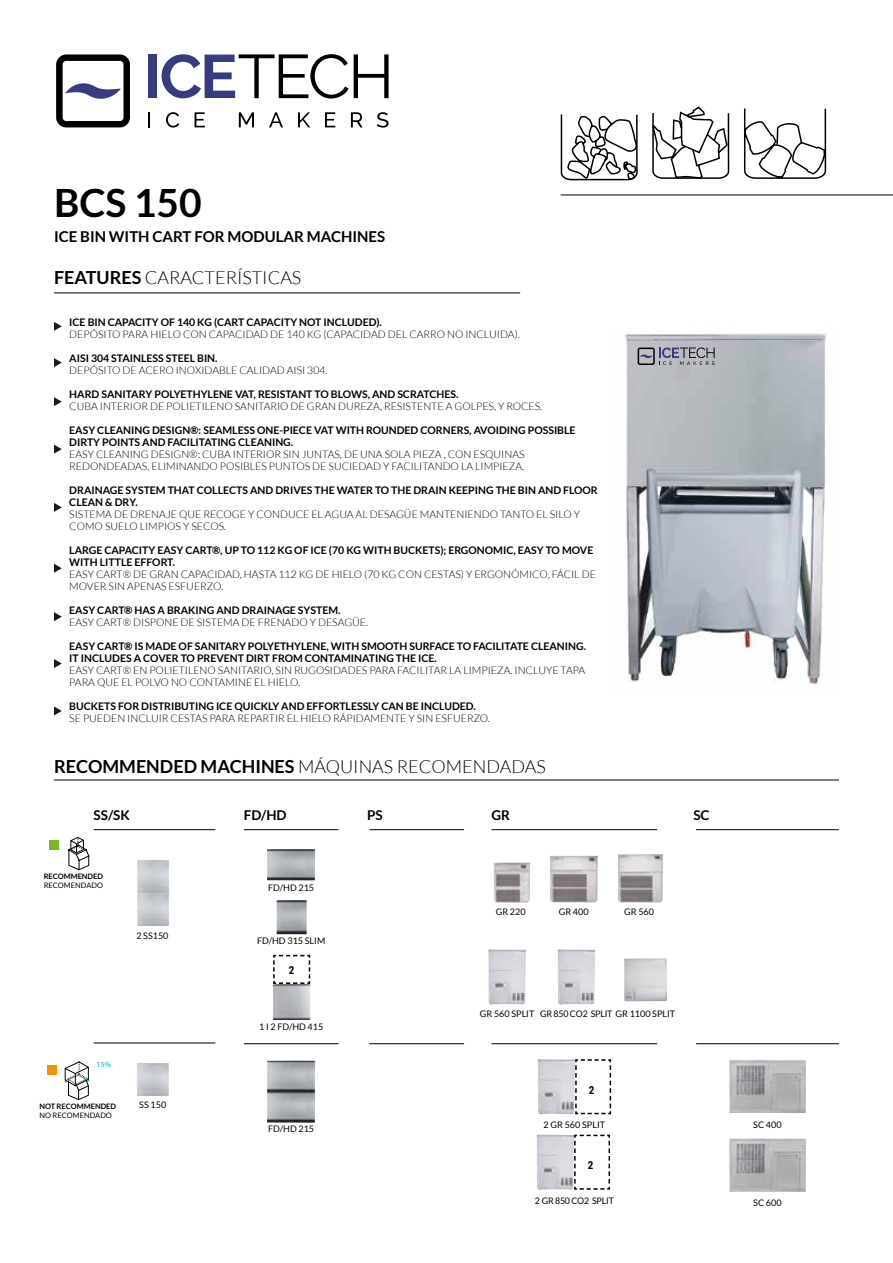
<style>
.page{position:relative;width:893px;height:1263px;background:#fff}
.page>*{position:absolute;margin:0;border:0;box-sizing:border-box;transform-origin:0 0}
.t1{font:700 39px "Lato";color:#000}
.t2{font:300 18px "Lato";color:#000}
.t3{font:700 15px "Lato";color:#000}
.t4{font:700 13.5px "Lato";color:#000}
.t5{font:700 11.1px "Roboto Condensed";color:#000}
.t6{font:300 10.5px/12px "Lato";color:#000}
.t7{font:700 10.5px/12px "Lato";color:#000}
.t8{font:9px "Lato";color:#000}
.t9{font:9px "Lato";letter-spacing:-.02em;color:#000}
.t10{font:7.8px "Myriad Pro";color:#00b5e2}
.t11{font:700 7.5px "Lato";color:#000}
.t12{font:7.5px "Lato";color:#000}
.s1{font-weight:700}
</style>
<div class="page">
<hr style="left:54px;top:293px;width:466px;height:1px;background:#000">
<hr style="left:54px;top:780px;width:785px;height:1px;background:#000">
<hr style="left:94px;top:829px;width:121px;height:1px;background:#000">
<hr style="left:244px;top:829px;width:95px;height:1px;background:#000">
<hr style="left:369px;top:829px;width:95px;height:1px;background:#000">
<hr style="left:491px;top:829px;width:166px;height:1px;background:#000">
<hr style="left:696px;top:829px;width:143px;height:1px;background:#000">
<svg style="left:743px;top:108px;width:84px;height:71px"></svg>
<svg style="left:560px;top:114px;width:78px;height:67px"></svg>
<svg style="left:652px;top:106px;width:78px;height:73px"></svg>
<hr style="left:561px;top:195px;width:332px;height:1px;background:#000">
<svg style="left:56px;top:54px;width:74px;height:73px"></svg>
<svg style="left:148px;top:112px;width:2px;height:15px"></svg>
<svg style="left:166px;top:112px;width:13px;height:16px"></svg>
<svg style="left:195px;top:112px;width:10px;height:15px"></svg>
<svg style="left:239px;top:112px;width:15px;height:15px"></svg>
<svg style="left:269px;top:112px;width:14px;height:15px"></svg>
<svg style="left:298px;top:112px;width:12px;height:15px"></svg>
<svg style="left:325px;top:112px;width:10px;height:15px"></svg>
<svg style="left:351px;top:112px;width:12px;height:15px"></svg>
<svg style="left:377px;top:112px;width:12px;height:16px"></svg>
<div style="left:149px;top:55px;width:8px;height:43px;background:#373c7e"></div>
<svg style="left:162px;top:54px;width:227px;height:45px"></svg>
<img style="left:625px;top:333px;width:202px;height:352px">
<svg style="left:638px;top:347px;width:77px;height:18px"></svg>
<svg style="left:54px;top:322px;width:8px;height:9px"></svg>
<svg style="left:54px;top:358px;width:8px;height:9px"></svg>
<svg style="left:54px;top:397px;width:8px;height:9px"></svg>
<svg style="left:54px;top:445px;width:8px;height:9px"></svg>
<svg style="left:54px;top:503px;width:8px;height:9px"></svg>
<svg style="left:54px;top:612px;width:8px;height:9px"></svg>
<svg style="left:54px;top:564px;width:8px;height:9px"></svg>
<svg style="left:54px;top:659px;width:8px;height:9px"></svg>
<svg style="left:54px;top:706px;width:8px;height:9px"></svg>
<hr style="left:94px;top:1042px;width:121px;height:1px;background:#000">
<hr style="left:244px;top:1043px;width:95px;height:1px;background:#000">
<hr style="left:369px;top:1043px;width:95px;height:1px;background:#000">
<hr style="left:491px;top:1043px;width:166px;height:1px;background:#000">
<hr style="left:696px;top:1043px;width:143px;height:1px;background:#000">
<div style="left:50px;top:840px;width:9px;height:10px;background:#76b82a"></div>
<svg style="left:68px;top:837px;width:21px;height:33px"></svg>
<div style="left:47px;top:1065px;width:10px;height:10px;background:#f39200"></div>
<svg style="left:64px;top:1061px;width:25px;height:39px"></svg>
<img style="left:729px;top:1060px;width:77px;height:53px">
<img style="left:729px;top:1138px;width:77px;height:54px">
<img style="left:137px;top:860px;width:32px;height:66px">
<img style="left:137px;top:1063px;width:32px;height:33px">
<img style="left:267px;top:1061px;width:48px;height:62px">
<img style="left:538px;top:1059px;width:30px;height:55px">
<img style="left:536px;top:1134px;width:30px;height:56px">
<img style="left:550px;top:856px;width:48px;height:46px">
<img style="left:618px;top:854px;width:45px;height:48px">
<img style="left:493px;top:862px;width:37px;height:41px">
<img style="left:267px;top:849px;width:48px;height:31px">
<img style="left:277px;top:900px;width:30px;height:34px">
<img style="left:273px;top:985px;width:37px;height:35px">
<svg style="left:273px;top:954px;width:38px;height:31px"></svg>
<img style="left:488px;top:949px;width:38px;height:56px">
<svg style="left:518px;top:952px;width:7px;height:2px"></svg>
<img style="left:558px;top:949px;width:37px;height:56px">
<svg style="left:588px;top:952px;width:7px;height:2px"></svg>
<img style="left:624px;top:958px;width:43px;height:43px">
<svg style="left:658px;top:960px;width:7px;height:3px"></svg>
<svg style="left:568px;top:1059px;width:44px;height:56px"></svg>
<svg style="left:566px;top:1134px;width:45px;height:56px"></svg>
<h1 class="t1" style="left:54px;top:181px;width:149px">BCS 150</h1>
<h3 class="t3" style="left:54px;top:228px;width:333px">ICE BIN WITH CART FOR MODULAR MACHINES</h3>
<h2 class="t2" style="left:54px;top:267px;width:249px"><span class="s1">FEATURES</span> CARACTERÍSTICAS</h2>
<p class="t7" style="left:69px;top:316px;width:314px">ICE BIN CAPACITY OF 140 KG (CART CAPACITY NOT INCLUDED).</p>
<p class="t6" style="left:69px;top:328px;width:452px">DEPÓSITO PARA HIELO CON CAPACIDAD DE 140 KG (CAPACIDAD DEL CARRO NO INCLUIDA).</p>
<p class="t7" style="left:69px;top:352px;width:150px">AISI 304 STAINLESS STEEL BIN.</p>
<p class="t6" style="left:69px;top:364px;width:260px">DEPÓSITO DE ACERO INOXIDABLE CALIDAD AISI 304.</p>
<p class="t7" style="left:69px;top:388px;width:391px">HARD SANITARY POLYETHYLENE VAT, RESISTANT TO BLOWS, AND SCRATCHES.</p>
<p class="t6" style="left:69px;top:400px;width:475px">CUBA INTERIOR DE POLIETILENO SANITARIO DE GRAN DUREZA, RESISTENTE A GOLPES, Y ROCES.</p>
<p class="t7" style="left:69px;top:424px;width:508px">EASY CLEANING DESIGN®: SEAMLESS ONE-PIECE VAT WITH ROUNDED CORNERS, AVOIDING POSSIBLE<br>DIRTY POINTS AND FACILITATING CLEANING.</p>
<p class="t6" style="left:69px;top:448px;width:457px">EASY CLEANING DESIGN®: CUBA INTERIOR SIN JUNTAS, DE UNA SOLA PIEZA , CON ESQUINAS<br>REDONDEADAS, ELIMINANDO POSIBLES PUNTOS DE SUCIEDAD Y FACILITANDO LA LIMPIEZA.</p>
<p class="t7" style="left:69px;top:484px;width:530px">DRAINAGE SYSTEM THAT COLLECTS AND DRIVES THE WATER TO THE DRAIN KEEPING THE BIN AND FLOOR<br>CLEAN &amp; DRY.</p>
<p class="t6" style="left:69px;top:508px;width:512px">SISTEMA DE DRENAJE QUE RECOGE Y CONDUCE EL AGUA AL DESAGÜE MANTENIENDO TANTO EL SILO Y<br>COMO SUELO LIMPIOS Y SECOS.</p>
<p class="t7" style="left:69px;top:544px;width:526px">LARGE CAPACITY EASY CART®, UP TO 112 KG OF ICE (70 KG WITH BUCKETS); ERGONOMIC, EASY TO MOVE<br>WITH LITTLE EFFORT.</p>
<p class="t6" style="left:69px;top:568px;width:528px">EASY CART® DE GRAN CAPACIDAD, HASTA 112 KG DE HIELO (70 KG CON CESTAS) Y ERGONÓMICO, FÁCIL DE<br>MOVER SIN APENAS ESFUERZO.</p>
<p class="t7" style="left:69px;top:604px;width:273px">EASY CART® HAS A BRAKING AND DRAINAGE SYSTEM.</p>
<p class="t6" style="left:69px;top:616px;width:300px">EASY CART® DISPONE DE SISTEMA DE FRENADO Y DESAGÜE.</p>
<p class="t7" style="left:69px;top:640px;width:518px">EASY CART® IS MADE OF SANITARY POLYETHYLENE, WITH SMOOTH SURFACE TO FACILITATE CLEANING.<br>IT INCLUDES A COVER TO PREVENT DIRT FROM CONTAMINATING THE ICE.</p>
<p class="t6" style="left:69px;top:664px;width:517px">EASY CART® EN POLIETILENO SANITARIO, SIN RUGOSIDADES PARA FACILITAR LA LIMPIEZA. INCLUYE TAPA<br>PARA QUE EL POLVO NO CONTAMINE EL HIELO.</p>
<p class="t7" style="left:69px;top:700px;width:408px">BUCKETS FOR DISTRIBUTING ICE QUICKLY AND EFFORTLESSLY CAN BE INCLUDED.</p>
<p class="t6" style="left:69px;top:712px;width:422px">SE PUEDEN INCLUIR CESTAS PARA REPARTIR EL HIELO RÁPIDAMENTE Y SIN ESFUERZO.</p>
<h2 class="t2" style="left:54px;top:757px;width:493px"><span class="s1">RECOMMENDED MACHINES</span> MÁQUINAS RECOMENDADAS</h2>
<p class="t4" style="left:94px;top:807px;width:38px">SS/SK</p>
<p class="t4" style="left:244px;top:807px;width:44px">FD/HD</p>
<p class="t4" style="left:367px;top:807px;width:17px">PS</p>
<p class="t4" style="left:491px;top:807px;width:20px">GR</p>
<p class="t4" style="left:693px;top:807px;width:18px">SC</p>
<p class="t11" style="left:44px;top:872px;width:61px">RECOMMENDED</p>
<p class="t12" style="left:44px;top:881px;width:61px">RECOMENDADO</p>
<p class="t8" style="left:136px;top:931px;width:34px">2 SS150</p>
<p class="t10" style="left:97px;top:1060px;width:16px">15%</p>
<p class="t11" style="left:39px;top:1102px;width:78px">NOT RECOMMENDED</p>
<p class="t12" style="left:39px;top:1111px;width:74px">NO RECOMENDADO</p>
<p class="t8" style="left:139px;top:1099px;width:28px">SS 150</p>
<p class="t8" style="left:268px;top:883px;width:48px">FD/HD 215</p>
<p class="t8" style="left:257px;top:936px;width:70px">FD/HD 315 SLIM</p>
<p class="t5" style="left:289px;top:962px;width:7px">2</p>
<p class="t8" style="left:259px;top:1022px;width:66px">1 I 2 FD/HD 415</p>
<p class="t8" style="left:268px;top:1124px;width:48px">FD/HD 215</p>
<p class="t8" style="left:496px;top:906px;width:31px">GR 220</p>
<p class="t8" style="left:559px;top:906px;width:31px">GR 400</p>
<p class="t8" style="left:624px;top:906px;width:31px">GR 560</p>
<p class="t8" style="left:480px;top:1008px;width:197px">GR 560 SPLIT GR 850 CO2 SPLIT GR 1100 SPLIT</p>
<p class="t5" style="left:589px;top:1082px;width:7px">2</p>
<p class="t8" style="left:544px;top:1120px;width:63px">2 GR 560 SPLIT</p>
<p class="t5" style="left:588px;top:1157px;width:7px">2</p>
<p class="t9" style="left:535px;top:1196px;width:81px">2 GR 850 CO2 SPLIT</p>
<p class="t8" style="left:753px;top:1120px;width:30px">SC 400</p>
<p class="t8" style="left:753px;top:1198px;width:30px">SC 600</p>
</div>
